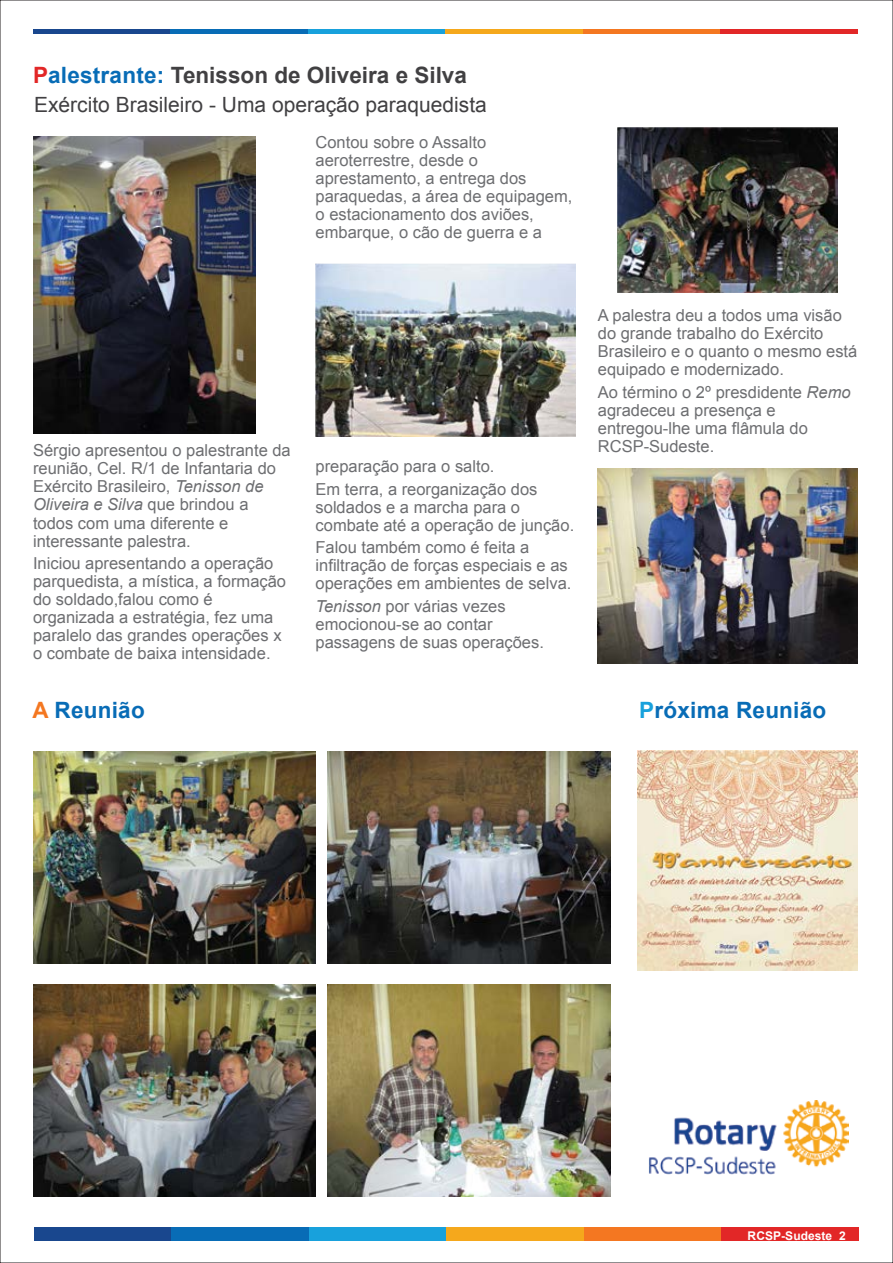
<style>
.page{position:relative;width:893px;height:1263px;background:#fff}
.page>*{position:absolute;margin:0;border:0;box-sizing:border-box;transform-origin:0 0}
.t1{font:700 22.5px "Arial";color:#414042}
.t2{font:700 22.5px "Arial";letter-spacing:.01em;color:#086cb6}
.t3{font:21px "Arial";color:#414042}
.t4{font:16.5px/18px "Arial";color:#6d6e71}
.t5{font:700 12px "Arial";letter-spacing:.005em;color:#fff}
.s1{color:#e22727}
.s2{color:#086cb6}
.s3{font-style:italic}
.s4{color:#f47721}
.s5{color:#18a1dc}
</style>
<div class="page">
<div style="left:33px;top:29px;width:137px;height:5px;background:#19478e"></div>
<div style="left:170px;top:29px;width:138px;height:5px;background:#086cb6"></div>
<div style="left:308px;top:29px;width:137px;height:5px;background:#18a1dc"></div>
<div style="left:445px;top:29px;width:138px;height:5px;background:#f5a81c"></div>
<div style="left:583px;top:29px;width:137px;height:5px;background:#f47721"></div>
<div style="left:720px;top:29px;width:138px;height:5px;background:#e22727"></div>
<div style="left:34px;top:1227px;width:137px;height:14px;background:#19478e"></div>
<div style="left:171px;top:1227px;width:138px;height:14px;background:#086cb6"></div>
<div style="left:309px;top:1227px;width:137px;height:14px;background:#18a1dc"></div>
<div style="left:446px;top:1227px;width:138px;height:14px;background:#f5a81c"></div>
<div style="left:584px;top:1227px;width:137px;height:14px;background:#f47721"></div>
<div style="left:721px;top:1227px;width:138px;height:14px;background:#e22727"></div>
<img style="left:618px;top:127px;width:220px;height:165px">
<img style="left:33px;top:136px;width:222px;height:297px">
<img style="left:316px;top:264px;width:259px;height:172px">
<img style="left:598px;top:469px;width:260px;height:195px">
<img style="left:327px;top:984px;width:284px;height:212px">
<img style="left:33px;top:984px;width:283px;height:212px">
<img style="left:33px;top:751px;width:283px;height:212px">
<img style="left:328px;top:751px;width:283px;height:212px">
<img style="left:637px;top:751px;width:221px;height:219px">
<img style="left:649px;top:1100px;width:199px;height:75px">
<h1 class="t1" style="left:33px;top:60px;width:435px"><span class="s1">P</span><span class="s2">alestrante:</span> Tenisson de Oliveira e Silva</h1>
<p class="t3" style="left:34px;top:91px;width:454px">Exército Brasileiro - Uma operação paraquedista</p>
<p class="t4" style="left:316px;top:133px;width:258px">Contou sobre o Assalto aeroterrestre, desde o aprestamento, a entrega dos paraquedas, a área de equipagem, o estacionamento dos aviões, embarque, o cão de guerra e a</p>
<p class="t4" style="left:33px;top:442px;width:259px">Sérgio apresentou o palestrante da reunião, Cel. R/1 de Infantaria do<br>Exército Brasileiro, <span class="s3">Tenisson de<br>Oliveira e Silva</span> que brindou a todos com uma diferente e interessante palestra.</p>
<p class="t4" style="left:33px;top:554px;width:255px">Iniciou apresentando a operação parquedista, a mística, a formação do soldado,falou como é organizada a estratégia, fez uma paralelo das grandes operações x o combate de baixa intensidade.</p>
<p class="t4" style="left:316px;top:455px;width:223px;line-height:22.5px">preparação para o salto.<br>Em terra, a reorganização dos</p>
<p class="t4" style="left:316px;top:498px;width:260px">soldados e a marcha para o combate até a operação de junção.</p>
<p class="t4" style="left:316px;top:538px;width:257px">Falou também como é feita a infiltração de forças especiais e as operações em ambientes de selva.</p>
<p class="t4" style="left:316px;top:597px;width:230px"><span class="s3">Tenisson</span> por várias vezes emocionou-se ao contar passagens de suas operações.</p>
<p class="t4" style="left:598px;top:307px;width:261px">A palestra deu a todos uma visão do grande trabalho do Exército<br>Brasileiro e o quanto o mesmo está equipado e modernizado.</p>
<p class="t4" style="left:598px;top:383px;width:254px">Ao término o 2º presdidente <span class="s3">Remo </span>agradeceu a presença e entregou-lhe uma flâmula do<br>RCSP-Sudeste.</p>
<h1 class="t2" style="left:33px;top:695px;width:114px"><span class="s4">A</span> Reunião</h1>
<h1 class="t2" style="left:639px;top:695px;width:188px"><span class="s5">P</span>róxima Reunião</h1>
<p class="t5" style="left:748px;top:1227px;width:100px">RCSP-Sudeste 2</p>
</div>
